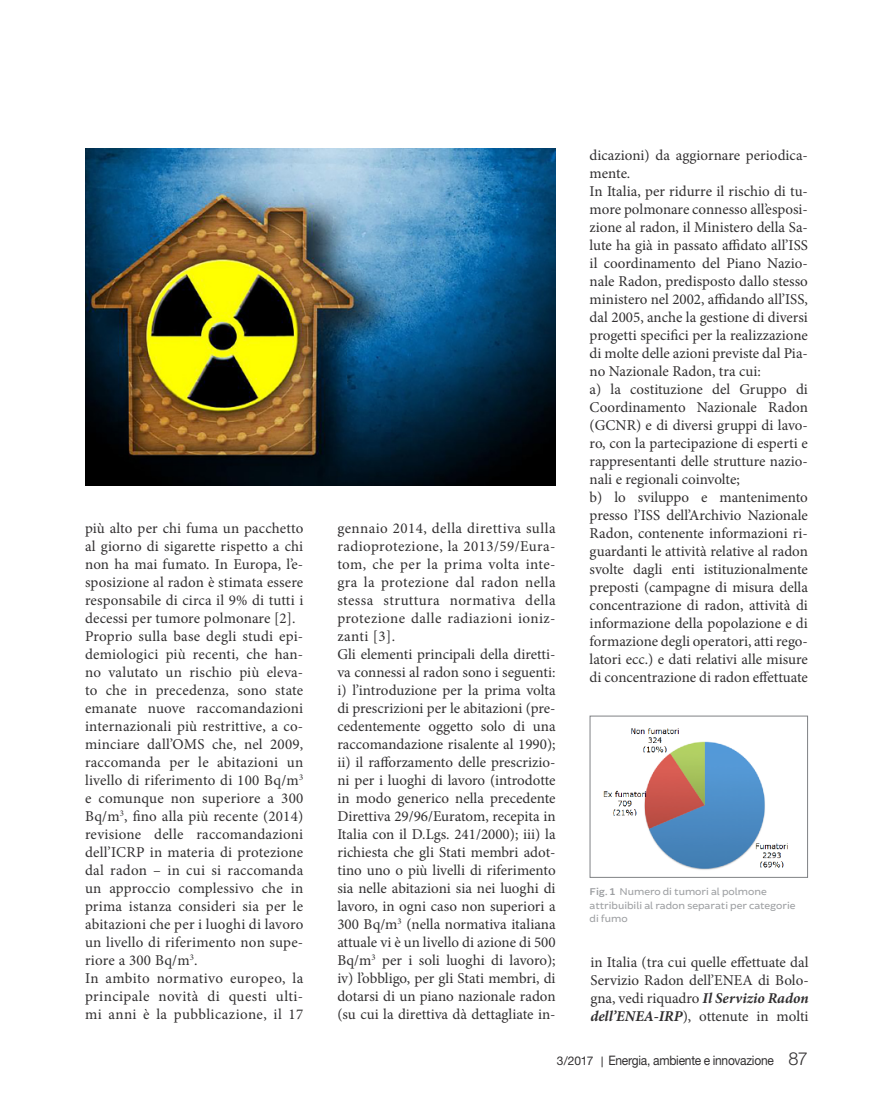
<style>
.page{position:relative;width:893px;height:1106px;background:#fff}
.page>*{position:absolute;margin:0;border:0;box-sizing:border-box;transform-origin:0 0}
.t1{font:15px/18px "Minion Pro";color:#312f30}
.t2{font:13.05px "Helvetica Neue LT Std";letter-spacing:-.02em;color:#312f30;scale:.92 1}
.t3{font:10.5px/13.5px "Brocha";color:#9d9fa2}
.s1{font-weight:600}
.s2{font-weight:700;font-style:italic}
.s3{font-size:12px}
.s4{font-family:"Calibri";font-size:12px}
.s5{font-family:"Helvetica Neue";font-weight:300;font-size:18px}
</style>
<div class="page">
<img style="left:85px;top:149px;width:471px;height:336px">
<img style="left:603px;top:729px;width:185px;height:141px">
<div style="left:590px;top:716px;width:218px;height:161px;border:1px solid #808285"></div>
<p class="t1" style="left:85px;top:519px;width:220px">più alto per chi fuma un pacchetto al giorno di sigarette rispetto a chi non ha mai fumato. In Europa, l’e&shy;sposizione al radon è stimata essere responsabile di circa il 9% di tutti i decessi per tumore polmonare [2].<br>Proprio sulla base degli studi epi&shy;demiologici più recenti, che han&shy;no valutato un rischio più eleva&shy;to che in precedenza, sono state emanate nuove raccomandazioni internazionali più restrittive, a co&shy;minciare dall’OMS che, nel 2009, raccomanda per le abitazioni un livello di riferimento di 100 Bq/m<sup>3 </sup>e comunque non superiore a 300<br>Bq/m<sup>3</sup>, fino alla più recente (2014) revisione delle raccomandazioni dell’ICRP in materia di protezione dal radon – in cui si raccomanda un approccio complessivo che in prima istanza consideri sia per le abitazioni che per i luoghi di lavoro un livello di riferimento non supe&shy;riore a 300 Bq/m<sup>3</sup>.<br>In ambito normativo europeo, la principale novità di questi ulti&shy;mi anni è la pubblicazione, il 17</p>
<p class="t1" style="left:337px;top:519px;width:220px">gennaio 2014, della direttiva sulla radioprotezione, la 2013/59/Eura&shy;tom, che per la prima volta inte&shy;gra la protezione dal radon nella stessa struttura normativa della protezione dalle radiazioni ioniz&shy;zanti [3].<br>Gli elementi principali della diretti&shy;va connessi al radon sono i seguenti: i) l’introduzione per la prima volta di prescrizioni per le abitazioni (pre&shy;cedentemente oggetto solo di una raccomandazione risalente al 1990); ii) il rafforzamento delle prescrizio&shy;ni per i luoghi di lavoro (introdotte in modo generico nella precedente Direttiva 29/96/Euratom, recepita in Italia con il D.Lgs. 241/2000); iii) la richiesta che gli Stati membri adot&shy;tino uno o più livelli di riferimento sia nelle abitazioni sia nei luoghi di lavoro, in ogni caso non superiori a 300 Bq/m<sup>3</sup> (nella normativa italiana attuale vi è un livello di azione di 500<br>Bq/m<sup>3</sup> per i soli luoghi di lavoro); iv) l’obbligo, per gli Stati membri, di dotarsi di un piano nazionale radon (su cui la direttiva dà dettagliate in-</p>
<p class="t1" style="left:590px;top:146px;width:220px">dicazioni) da aggiornare periodica&shy;mente.<br>In Italia, per ridurre il rischio di tu&shy;more polmonare connesso all’esposi&shy;zione al radon, il Ministero della Sa&shy;lute ha già in passato affidato all’ISS il coordinamento del Piano Nazio&shy;nale Radon, predisposto dallo stesso ministero nel 2002, affidando all’ISS, dal 2005, anche la gestione di diversi progetti specifici per la realizzazione di molte delle azioni previste dal Pia&shy;no Nazionale Radon, tra cui:<br>a) la costituzione del Gruppo di Coordinamento Nazionale Radon (GCNR) e di diversi gruppi di lavo&shy;ro, con la partecipazione di esperti e rappresentanti delle strutture nazio&shy;nali e regionali coinvolte;<br>b) lo sviluppo e mantenimento presso l’ISS dell’Archivio Nazionale Radon, contenente informazioni ri&shy;guardanti le attività relative al radon svolte dagli enti istituzionalmente preposti (campagne di misura della concentrazione di radon, attività di informazione della popolazione e di formazione degli operatori, atti rego&shy;latori ecc.) e dati relativi alle misure di concentrazione di radon effettuate</p>
<p class="t3" style="left:590px;top:885px;width:207px"><span class="s1">Fig. 1</span> Numero di tumori al polmone attribuibili al radon separati per categorie di fumo</p>
<p class="t1" style="left:590px;top:953px;width:220px;text-align:justify">in Italia (tra cui quelle effettuate dal Servizio Radon dell’ENEA di Bolo&shy;gna, vedi riquadro <span class="s2">Il Servizio Radon dell’ENEA-IRP</span>), ottenute in molti</p>
<p class="t2" style="left:557px;top:1052px;width:274px"><span class="s3">3/2017</span> <span class="s4">|</span> Energia, ambiente e innovazione <span class="s5">87</span></p>
</div>
